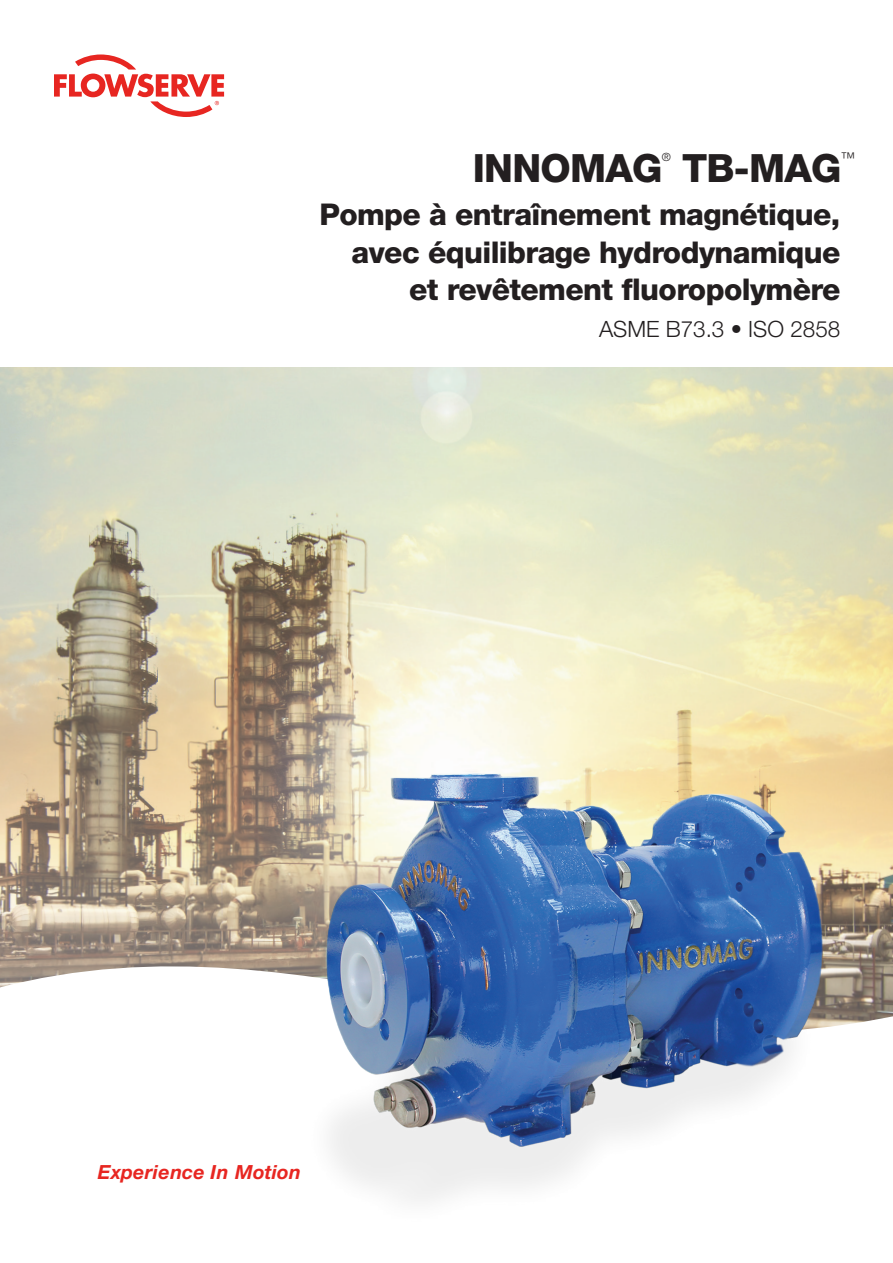
<style>
.page{position:relative;width:893px;height:1263px;background:#fff}
.page>*{position:absolute;margin:0;border:0;box-sizing:border-box;transform-origin:0 0}
.t1{font:800 39px "Helvetica Neue LT Std";letter-spacing:-.02em;color:#231f20}
.t2{font:800 30px/37.5px "Helvetica Neue LT Std";letter-spacing:-.02em;color:#231f20;text-align:right}
.t3{font:300 22.5px "Helvetica Neue LT Std";color:#231f20}
.t4{font:italic 700 19.5px "Helvetica Neue LT Std";letter-spacing:.015em;color:#e72621}
.t5{font:300 14.85px "Helvetica Neue LT Std";color:#231f20}
.t6{font:300 11.4px "Helvetica Neue LT Std";color:#231f20}
</style>
<div class="page">
<img style="left:0;top:368px;width:893px;height:535px">
<svg style="left:0;top:903px;width:168px;height:85px"></svg>
<svg style="left:54px;top:54px;width:170px;height:63px"></svg>
<img style="left:168px;top:701px;width:725px;height:500px">
<h1 class="t1" style="left:473px;top:145px;width:191px">INNOMAG</h1>
<p class="t6" style="left:662px;top:150px;width:11px">®</p>
<h1 class="t1" style="left:682px;top:145px;width:161px">TB-MAG</h1>
<p class="t5" style="left:841px;top:149px;width:16px">™</p>
<p class="t2" style="left:319px;top:196px;width:522px">Pompe à entraînement magnétique, avec équilibrage hydrodynamique et revêtement fluoropolymère</p>
<p class="t3" style="left:599px;top:316px;width:243px">ASME B73.3 • ISO 2858</p>
<p class="t4" style="left:98px;top:1160px;width:205px">Experience In Motion</p>
</div>
